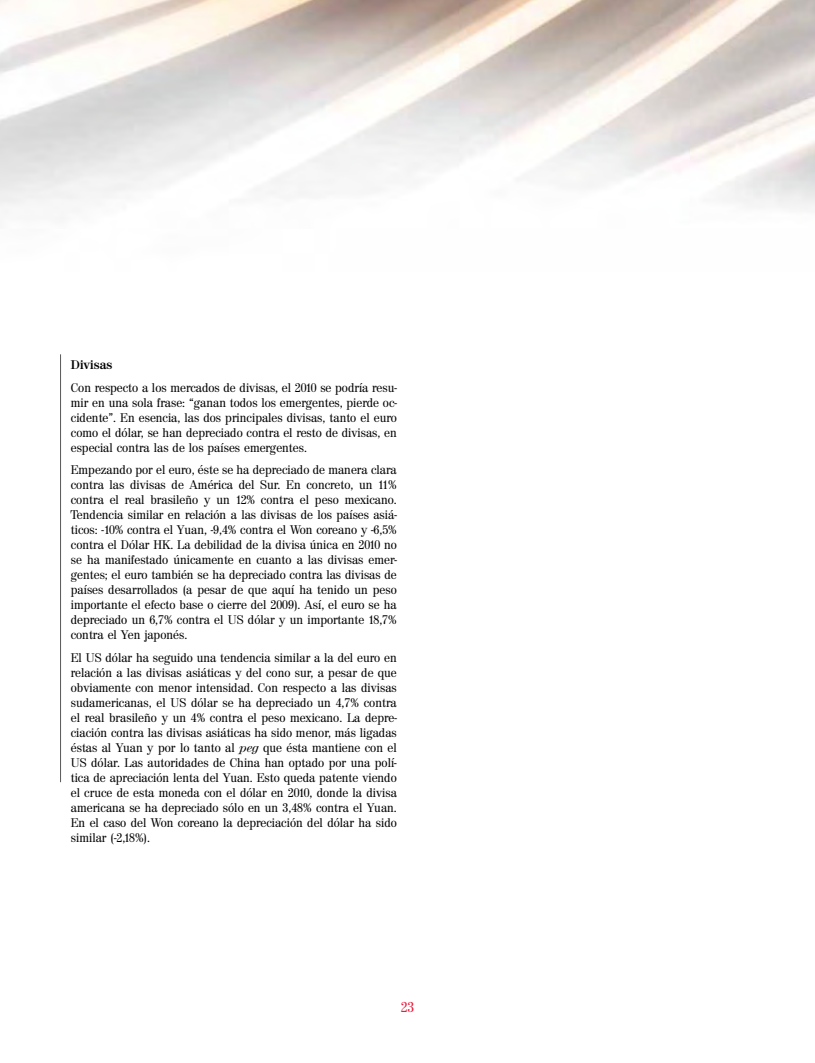
<style>
.page{position:relative;width:815px;height:1063px;background:#fff}
.page>*{position:absolute;margin:0;border:0;box-sizing:border-box;transform-origin:0 0}
.t1{font:15px "Madison Banc";color:#ed1a3b}
.t2{font:13.12px/15px "Madison Banc";color:#000;text-align:justify}
.t3{font:600 13.12px "Madison Banc";color:#000}
.s1{font-family:"Madison";font-style:italic;font-size:12.5px}
</style>
<div class="page">
<hr style="left:60px;top:354px;width:1px;height:428px;background:#58595b">
<p class="t3" style="left:71px;top:358px;width:43px">Divisas</p>
<p class="t2" style="left:71px;top:380px;width:328px">Con respecto a los mercados de divisas, el 2010 se podría resu&shy;mir en una sola frase: “ganan todos los emergentes, pierde oc&shy;cidente”. En esencia, las dos principales divisas, tanto el euro como el dólar, se han depreciado contra el resto de divisas, en especial contra las de los países emergentes.</p>
<p class="t2" style="left:71px;top:463px;width:328px">Empezando por el euro, éste se ha depreciado de manera clara contra las divisas de América del Sur. En concreto, un 11% contra el real brasileño y un 12% contra el peso mexicano.<br>Tendencia similar en relación a las divisas de los países asiá&shy;ticos: -10% contra el Yuan, -9,4% contra el Won coreano y -6,5% contra el Dólar HK. La debilidad de la divisa única en 2010 no se ha manifestado únicamente en cuanto a las divisas emer&shy;gentes; el euro también se ha depreciado contra las divisas de países desarrollados (a pesar de que aquí ha tenido un peso importante el efecto base o cierre del 2009). Así, el euro se ha depreciado un 6,7% contra el US dólar y un importante 18,7% contra el Yen japonés.</p>
<p class="t2" style="left:71px;top:650px;width:328px">El US dólar ha seguido una tendencia similar a la del euro en relación a las divisas asiáticas y del cono sur, a pesar de que obviamente con menor intensidad. Con respecto a las divisas sudamericanas, el US dólar se ha depreciado un 4,7% contra el real brasileño y un 4% contra el peso mexicano. La depre&shy;ciación contra las divisas asiáticas ha sido menor, más ligadas éstas al Yuan y por lo tanto al <span class="s1">peg</span> que ésta mantiene con el US dólar. Las autoridades de China han optado por una polí&shy;tica de apreciación lenta del Yuan. Esto queda patente viendo el cruce de esta moneda con el dólar en 2010, donde la divisa americana se ha depreciado sólo en un 3,48% contra el Yuan.<br>En el caso del Won coreano la depreciación del dólar ha sido similar (-2,18%).</p>
<p class="t1" style="left:401px;top:998px;width:15px">23</p>
</div>
